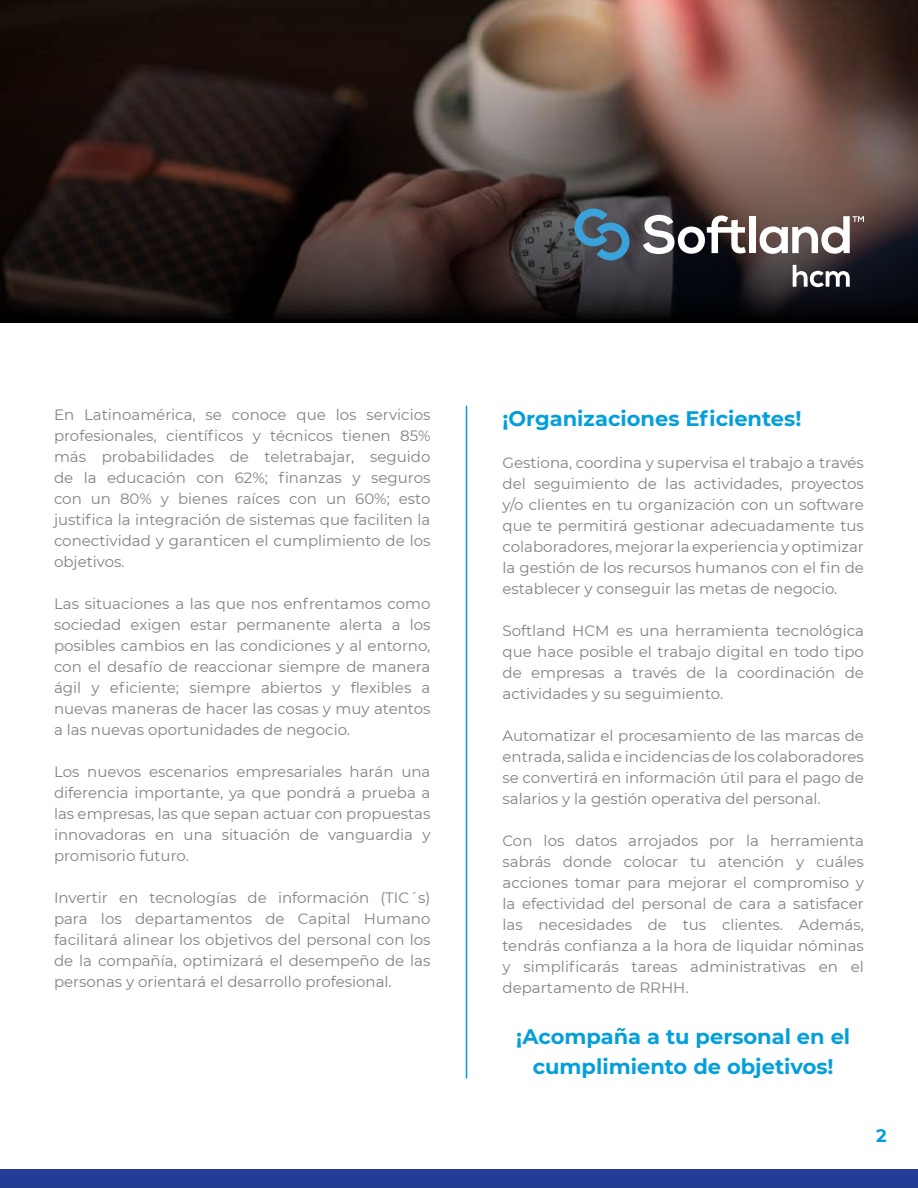
<style>
.page{position:relative;width:918px;height:1188px;background:#fff}
.page>*{position:absolute;margin:0;border:0;box-sizing:border-box;transform-origin:0 0}
.t1{font:700 21px/30px "Montserrat";color:#049fda;text-align:center}
.t2{font:700 18px "Montserrat";color:#049fda}
.t3{font:15px/21px "Montserrat";color:#818285;text-align:justify}
</style>
<div class="page">
<svg style="left:0;top:0;width:918px;height:322px;background:#40302b"></svg>
<div style="left:0;top:1169px;width:918px;height:19px;background:#243d94"></div>
<hr style="left:466px;top:406px;width:1px;height:672px;background:#049fda">
<svg style="left:793px;top:265px;width:57px;height:22px"></svg>
<svg style="left:643px;top:215px;width:103px;height:39px"></svg>
<div style="left:749px;top:216px;width:7px;height:37px;background:#fff"></div>
<svg style="left:760px;top:216px;width:104px;height:38px"></svg>
<svg style="left:574px;top:208px;width:56px;height:52px;background:#466b84"></svg>
<p class="t3" style="left:54px;top:404px;width:378px">En Latinoamérica, se conoce que los servicios profesionales, científicos y técnicos tienen 85% más probabilidades de teletrabajar, seguido de la educación con 62%; finanzas y seguros con un 80% y bienes raíces con un 60%; esto justifica la integración de sistemas que faciliten la conectividad y garanticen el cumplimiento de los objetivos.</p>
<p class="t3" style="left:54px;top:593px;width:378px">Las situaciones a las que nos enfrentamos como sociedad exigen estar permanente alerta a los posibles cambios en las condiciones y al entorno, con el desafío de reaccionar siempre de manera ágil y eficiente; siempre abiertos y flexibles a nuevas maneras de hacer las cosas y muy atentos a las nuevas oportunidades de negocio.</p>
<p class="t3" style="left:54px;top:761px;width:378px">Los nuevos escenarios empresariales harán una diferencia importante, ya que pondrá a prueba a las empresas, las que sepan actuar con propuestas innovadoras en una situación de vanguardia y promisorio futuro.</p>
<p class="t3" style="left:54px;top:887px;width:378px">Invertir en tecnologías de información (TIC´s) para los departamentos de Capital Humano facilitará alinear los objetivos del personal con los de la compañía, optimizará el desempeño de las personas y orientará el desarrollo profesional.</p>
<h1 class="t1" style="left:502px;top:403px;width:300px">¡Organizaciones Eficientes!</h1>
<p class="t3" style="left:502px;top:452px;width:363px">Gestiona, coordina y supervisa el trabajo a través del seguimiento de las actividades, proyectos y/o clientes en tu organización con un software que te permitirá gestionar adecuadamente tus colaboradores, mejorar la experiencia y optimizar la gestión de los recursos humanos con el fin de establecer y conseguir las metas de negocio.</p>
<p class="t3" style="left:502px;top:620px;width:363px">Softland HCM es una herramienta tecnológica que hace posible el trabajo digital en todo tipo de empresas a través de la coordinación de actividades y su seguimiento.</p>
<p class="t3" style="left:502px;top:725px;width:363px">Automatizar el procesamiento de las marcas de entrada, salida e incidencias de los colaboradores se convertirá en información útil para el pago de salarios y la gestión operativa del personal.</p>
<p class="t3" style="left:502px;top:830px;width:363px">Con los datos arrojados por la herramienta sabrás donde colocar tu atención y cuáles acciones tomar para mejorar el compromiso y la efectividad del personal de cara a satisfacer las necesidades de tus clientes. Además, tendrás confianza a la hora de liquidar nóminas y simplificarás tareas administrativas en el departamento de RRHH.</p>
<h1 class="t1" style="left:516px;top:1022px;width:336px">¡Acompaña a tu personal en el cumplimiento de objetivos!</h1>
<p class="t2" style="left:876px;top:1127px;width:12px">2</p>
</div>
